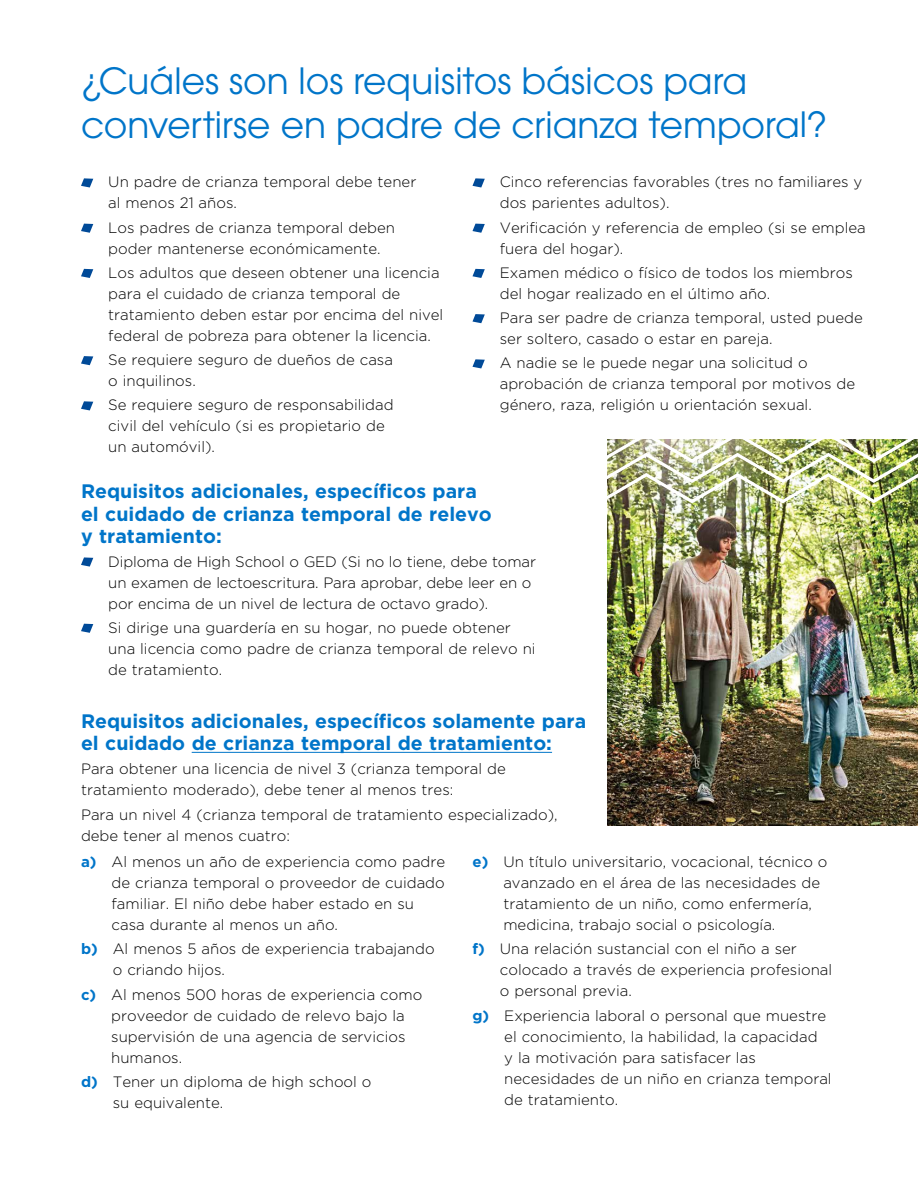
<style>
.page{position:relative;width:918px;height:1188px;background:#fff}
.page>*{position:absolute;margin:0;border:0;box-sizing:border-box;transform-origin:0 0}
.t1{font:36px/43.5px "ITC Avant Garde Pro";color:#0075c9}
.t2{font:700 19.5px/22.5px "Gotham";color:#0075c9}
.t3{font:300 15px/21px "Gotham";color:#000}
.s1{font-weight:700;color:#0075c9}
</style>
<div class="page">
<svg style="left:81px;top:178px;width:12px;height:10px"></svg>
<svg style="left:81px;top:224px;width:12px;height:9px"></svg>
<svg style="left:81px;top:269px;width:12px;height:9px"></svg>
<svg style="left:81px;top:356px;width:12px;height:9px"></svg>
<svg style="left:81px;top:401px;width:12px;height:9px"></svg>
<svg style="left:81px;top:557px;width:12px;height:10px"></svg>
<svg style="left:81px;top:624px;width:12px;height:9px"></svg>
<img style="left:608px;top:503px;width:310px;height:322px">
<img style="left:607px;top:439px;width:311px;height:64px">
<hr style="left:192px;top:752px;width:360px;height:1px;background:#0075c9">
<svg style="left:473px;top:178px;width:12px;height:10px"></svg>
<svg style="left:473px;top:224px;width:12px;height:9px"></svg>
<svg style="left:473px;top:269px;width:12px;height:9px"></svg>
<svg style="left:473px;top:314px;width:12px;height:9px"></svg>
<svg style="left:473px;top:359px;width:12px;height:9px"></svg>
<h1 class="t1" style="left:81px;top:59px;width:748px">¿Cuáles son los requisitos básicos para convertirse en padre de crianza temporal?</h1>
<p class="t3" style="left:108px;top:171px;width:310px">Un padre de crianza temporal debe tener al menos 21 años.</p>
<p class="t3" style="left:108px;top:217px;width:288px">Los padres de crianza temporal deben poder mantenerse económicamente.</p>
<p class="t3" style="left:108px;top:262px;width:336px">Los adultos que deseen obtener una licencia para el cuidado de crianza temporal de tratamiento deben estar por encima del nivel federal de pobreza para obtener la licencia.</p>
<p class="t3" style="left:108px;top:349px;width:286px">Se requiere seguro de dueños de casa o inquilinos.</p>
<p class="t3" style="left:108px;top:394px;width:287px">Se requiere seguro de responsabilidad civil del vehículo (si es propietario de un automóvil).</p>
<p class="t3" style="left:500px;top:171px;width:364px">Cinco referencias favorables (tres no familiares y dos parientes adultos).</p>
<p class="t3" style="left:500px;top:217px;width:368px">Verificación y referencia de empleo (si se emplea fuera del hogar).</p>
<p class="t3" style="left:500px;top:262px;width:355px">Examen médico o físico de todos los miembros del hogar realizado en el último año.</p>
<p class="t3" style="left:500px;top:307px;width:365px">Para ser padre de crianza temporal, usted puede ser soltero, casado o estar en pareja.</p>
<p class="t3" style="left:500px;top:352px;width:357px">A nadie se le puede negar una solicitud o aprobación de crianza temporal por motivos de género, raza, religión u orientación sexual.</p>
<h2 class="t2" style="left:81px;top:480px;width:412px">Requisitos adicionales, específicos para el cuidado de crianza temporal de relevo y tratamiento:</h2>
<p class="t3" style="left:108px;top:550px;width:429px">Diploma de High School o GED (Si no lo tiene, debe tomar un examen de lectoescritura. Para aprobar, debe leer en o por encima de un nivel de lectura de octavo grado).</p>
<p class="t3" style="left:108px;top:617px;width:429px">Si dirige una guardería en su hogar, no puede obtener una licencia como padre de crianza temporal de relevo ni de tratamiento.</p>
<h2 class="t2" style="left:81px;top:710px;width:507px">Requisitos adicionales, específicos solamente para el cuidado de crianza temporal de tratamiento:</h2>
<p class="t3" style="left:81px;top:757px;width:426px">Para obtener una licencia de nivel 3 (crianza temporal de tratamiento moderado), debe tener al menos tres:</p>
<p class="t3" style="left:81px;top:804px;width:478px">Para un nivel 4 (crianza temporal de tratamiento especializado), debe tener al menos cuatro:</p>
<p class="t3" style="left:112px;top:851px;width:335px;text-indent:-31px"><span class="s1">a)</span> Al menos un año de experiencia como padre de crianza temporal o proveedor de cuidado familiar. El niño debe haber estado en su casa durante al menos un año.</p>
<p class="t3" style="left:113px;top:938px;width:323px;text-indent:-32px"><span class="s1">b)</span> Al menos 5 años de experiencia trabajando o criando hijos.</p>
<p class="t3" style="left:111px;top:983px;width:313px;text-indent:-30px"><span class="s1">c)</span> Al menos 500 horas de experiencia como proveedor de cuidado de relevo bajo la supervisión de una agencia de servicios humanos.</p>
<p class="t3" style="left:113px;top:1071px;width:260px;text-indent:-32px"><span class="s1">d)</span> Tener un diploma de high school o su equivalente.</p>
<p class="t3" style="left:503px;top:851px;width:326px;text-indent:-31px"><span class="s1">e)</span> Un título universitario, vocacional, técnico o avanzado en el área de las necesidades de tratamiento de un niño, como enfermería, medicina, trabajo social o psicología.</p>
<p class="t3" style="left:500px;top:938px;width:334px;text-indent:-27px"><span class="s1">f)</span> Una relación sustancial con el niño a ser colocado a través de experiencia profesional o personal previa.</p>
<p class="t3" style="left:504px;top:1004px;width:329px;text-indent:-32px"><span class="s1">g)</span> Experiencia laboral o personal que muestre el conocimiento, la habilidad, la capacidad<br>y la motivación para satisfacer las necesidades de un niño en crianza temporal de tratamiento.</p>
</div>
